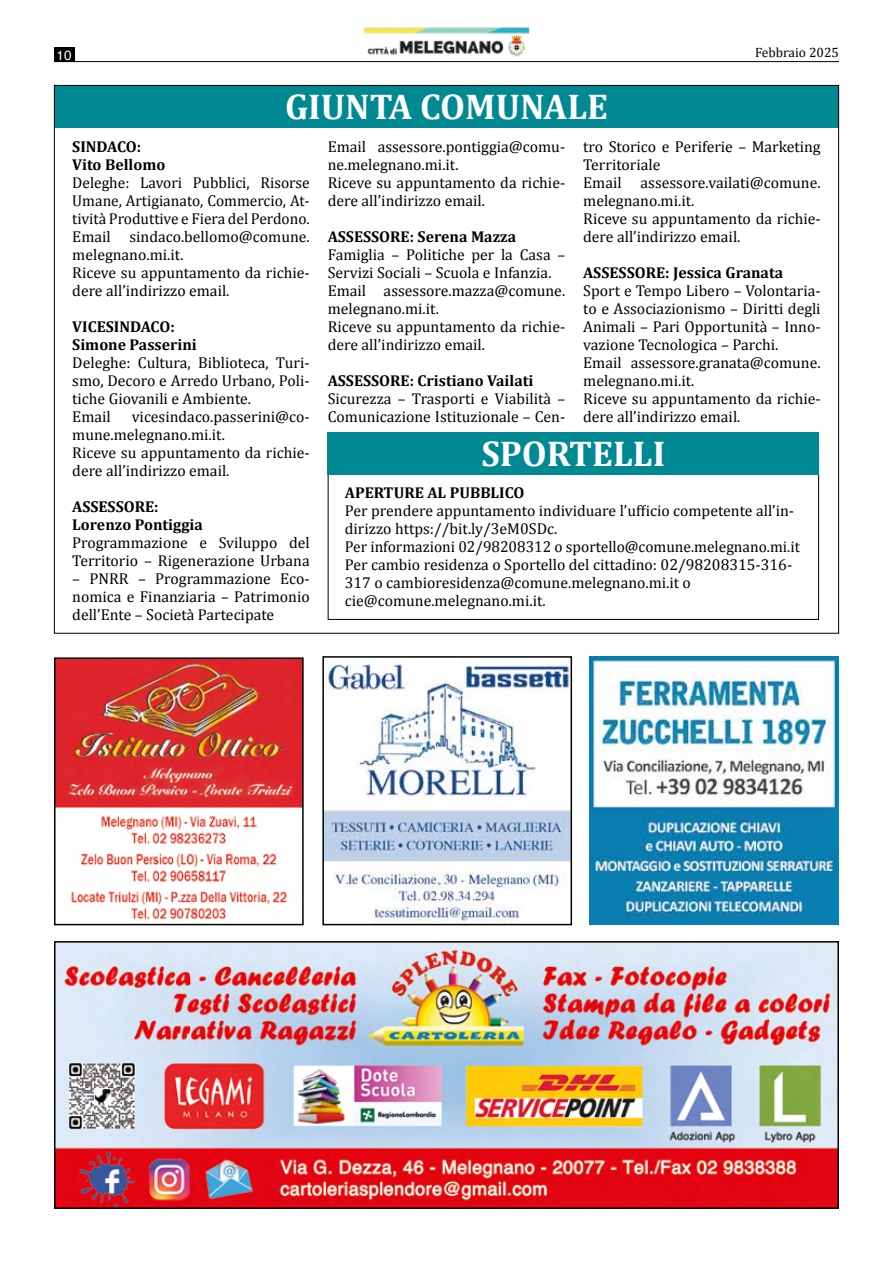
<style>
.page{position:relative;width:893px;height:1263px;background:#fff}
.page>*{position:absolute;margin:0;border:0;box-sizing:border-box;transform-origin:0 0}
.t1{font:700 36px "Cambria";color:#fff}
.t2{font:15.75px/18px "Cambria";color:#000}
.t3{font:700 15.75px/18px "Cambria";color:#000}
.t4{font:13.5px "Cambria";color:#000}
.t5{font:13.5px "Helvetica";color:#fff}
</style>
<div class="page">
<div style="left:54px;top:47px;width:20px;height:15px;background:#000"></div>
<hr style="left:54px;top:61px;width:785px;height:1px;background:#000">
<img style="left:364px;top:28px;width:164px;height:29px">
<div style="left:54px;top:85px;width:785px;height:43px;background:#008893"></div>
<div style="left:328px;top:433px;width:491px;height:42px;background:#008893"></div>
<img style="left:57px;top:944px;width:779px;height:262px">
<div style="left:54px;top:941px;width:785px;height:268px;border:2px solid #000"></div>
<img style="left:325px;top:660px;width:244px;height:262px">
<div style="left:322px;top:656px;width:250px;height:269px;border:2px solid #000"></div>
<img style="left:57px;top:660px;width:244px;height:260px">
<div style="left:54px;top:657px;width:250px;height:268px;border:2px solid #000"></div>
<img style="left:589px;top:656px;width:250px;height:268px">
<p class="t5" style="left:57px;top:44px;width:17px">10</p>
<p class="t4" style="left:755px;top:44px;width:85px">Febbraio 2025</p>
<h1 class="t1" style="left:285px;top:81px;width:324px">GIUNTA COMUNALE</h1>
<p class="t3" style="left:72px;top:137px;width:95px">SINDACO:<br>Vito Bellomo</p>
<p class="t2" style="left:72px;top:173px;width:239px">Deleghe: Lavori Pubblici, Risorse<br>Umane, Artigianato, Commercio, At&shy;tività Produttive e Fiera del Perdono.<br>Email sindaco.bellomo@comune. melegnano.mi.it.<br>Riceve su appuntamento da richie&shy;dere all’indirizzo email.</p>
<p class="t3" style="left:72px;top:317px;width:126px">VICESINDACO:<br>Simone Passerini</p>
<p class="t2" style="left:72px;top:353px;width:239px">Deleghe: Cultura, Biblioteca, Turi&shy;smo, Decoro e Arredo Urbano, Poli&shy;tiche Giovanili e Ambiente.<br>Email</p>
<p class="t2" style="left:328px;top:137px;width:239px">Email assessore.pontiggia@comu&shy;ne.melegnano.mi.it.<br>Riceve su appuntamento da richie&shy;dere all’indirizzo email.</p>
<p class="t3" style="left:328px;top:227px;width:190px">ASSESSORE: Serena Mazza</p>
<p class="t2" style="left:328px;top:245px;width:239px">Famiglia – Politiche per la Casa –<br>Servizi Sociali – Scuola e Infanzia.<br>Email assessore.mazza@comune. melegnano.mi.it.<br>Riceve su appuntamento da richie&shy;dere all’indirizzo email.</p>
<p class="t3" style="left:328px;top:371px;width:207px">ASSESSORE: Cristiano Vailati</p>
<p class="t2" style="left:328px;top:389px;width:239px">Sicurezza – Trasporti e Viabilità –<br>Comunicazione Istituzionale – Cen-</p>
<p class="t2" style="left:583px;top:137px;width:239px">tro Storico e Periferie – Marketing<br>Territoriale<br>Email assessore.vailati@comune. melegnano.mi.it.<br>Riceve su appuntamento da richie&shy;dere all’indirizzo email.</p>
<p class="t3" style="left:583px;top:263px;width:202px">ASSESSORE: Jessica Granata</p>
<p class="t2" style="left:583px;top:281px;width:239px">Sport e Tempo Libero – Volontaria&shy;to e Associazionismo – Diritti degli<br>Animali – Pari Opportunità – Inno&shy;vazione Tecnologica – Parchi.<br>Email assessore.granata@comune. melegnano.mi.it.<br>Riceve su appuntamento da richie&shy;dere all’indirizzo email.</p>
<p class="t2" style="left:72px;top:407px;width:239px;text-indent:59px">vicesindaco.passerini@co&shy;mune.melegnano.mi.it.<br>Riceve su appuntamento da richie&shy;dere all’indirizzo email.</p>
<p class="t3" style="left:72px;top:497px;width:132px">ASSESSORE:<br>Lorenzo Pontiggia</p>
<p class="t2" style="left:72px;top:533px;width:239px">Programmazione e Sviluppo del<br>Territorio – Rigenerazione Urbana</p>
<p class="t2" style="left:72px;top:569px;width:239px;text-align:justify">– PNRR – Programmazione Eco&shy;nomica e Finanziaria – Patrimonio dell’Ente – Società Partecipate</p>
<h1 class="t1" style="left:481px;top:429px;width:185px">SPORTELLI</h1>
<p class="t3" style="left:345px;top:483px;width:181px">APERTURE AL PUBBLICO</p>
<p class="t2" style="left:345px;top:502px;width:457px">Per prendere appuntamento individuare l’ufficio competente all’in&shy;dirizzo https://bit.ly/3eM0SDc.<br>Per informazioni 02/98208312 o sportello@comune.melegnano.mi.it Per cambio residenza o Sportello del cittadino: 02/98208315-316- 317 o cambioresidenza@comune.melegnano.mi.it o cie@comune.melegnano.mi.it.</p>
</div>
